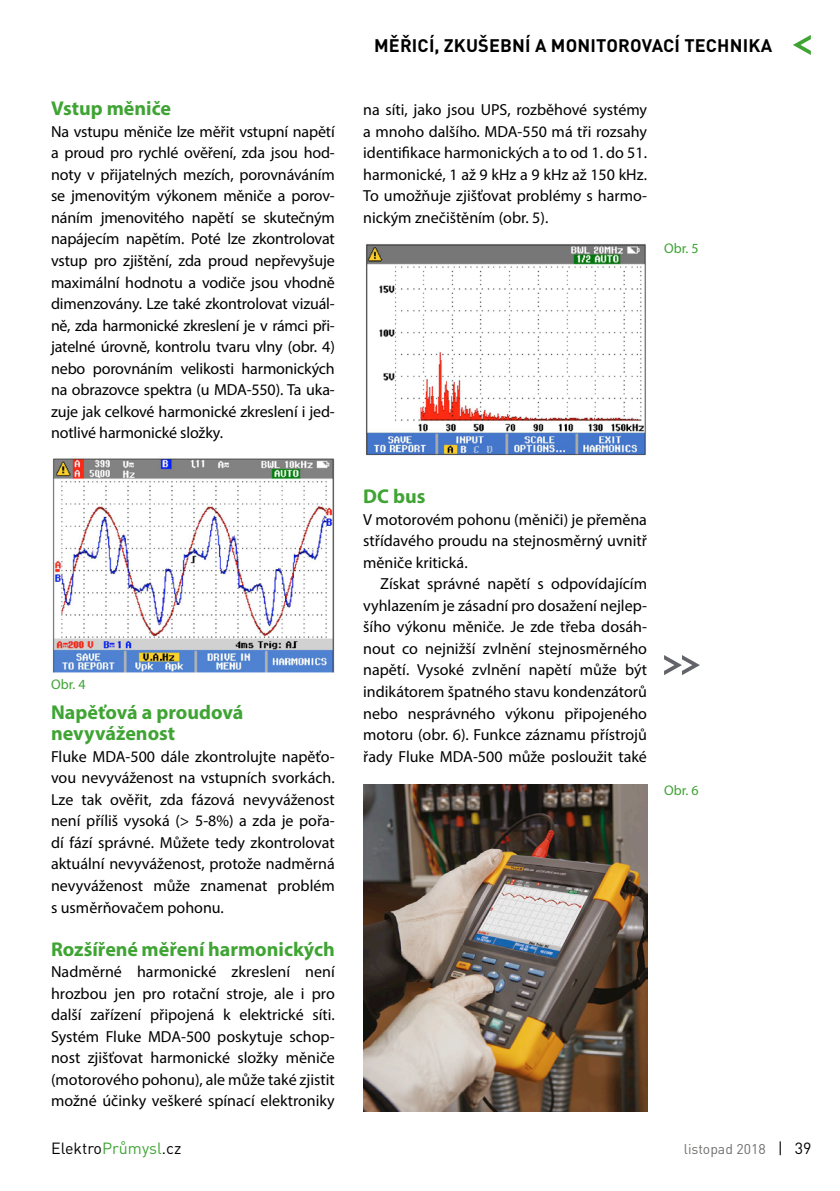
<style>
.page{position:relative;width:840px;height:1191px;background:#fff}
.page>*{position:absolute;margin:0;border:0;box-sizing:border-box;transform-origin:0 0}
.Nadpis{font:700 20px/21.6px "Myriad Pro";color:#3fa434}
.t1{font:700 18px "DIN Pro";letter-spacing:.01em;color:#000}
.Text_-_prni_odstavec{font:16px/21.6px "Myriad Pro";color:#000;text-align:justify}
.Text_-_další_odstave{font:16px/21.6px "Myriad Pro";color:#000;text-align:justify}
.t2{font:16px "DIN Pro";color:#000}
.t3{font:14px "DIN Pro";color:#6f6f6e}
.popisek_levy{font:14px "Myriad Pro";color:#3fa434}
.s1{color:#3fa434}
.s2{font-size:16px;color:#000}
</style>
<div class="page">
<svg style="left:793px;top:35px;width:17px;height:20px"></svg>
<img style="left:365px;top:244px;width:281px;height:213px">
<img style="left:363px;top:784px;width:283px;height:327px">
<img style="left:51px;top:458px;width:283px;height:215px">
<svg style="left:664px;top:655px;width:35px;height:20px"></svg>
<p class="Nadpis" style="left:51px;top:97px;width:121px">Vstup měniče</p>
<p class="Text_-_prni_odstavec" style="left:51px;top:120px;width:285px">Na vstupu měniče lze měřit vstupní napětí a proud pro rychlé ověření, zda jsou hod&shy;noty v přijatelných mezích, porovnáváním se jmenovitým výkonem měniče a porov&shy;náním jmenovitého napětí se skutečným napájecím napětím. Poté lze zkontrolovat vstup pro zjištění, zda proud nepřevyšuje maximální hodnotu a vodiče jsou vhodně dimenzovány. Lze také zkontrolovat vizuál&shy;ně, zda harmonické zkreslení je v rámci při&shy;jatelné úrovně, kontrolu tvaru vlny (obr. 4) nebo porovnáním velikosti harmonických na obrazovce spektra (u MDA-550). Ta uka&shy;zuje jak celkové harmonické zkreslení i jed&shy;notlivé harmonické složky.</p>
<p class="popisek_levy" style="left:51px;top:675px;width:36px">Obr. 4</p>
<p class="Nadpis" style="left:51px;top:700px;width:194px">Napěťová a proudová nevyváženost</p>
<p class="Text_-_prni_odstavec" style="left:51px;top:745px;width:285px">Fluke MDA-500 dále zkontrolujte napěťo&shy;vou nevyváženost na vstupních svorkách.<br>Lze tak ověřit, zda fázová nevyváženost není příliš vysoká (&gt; 5-8%) a zda je pořa&shy;dí fází správné. Můžete tedy zkontrolovat aktuální nevyváženost, protože nadměrná nevyváženost může znamenat problém s usměrňovačem pohonu.</p>
<p class="Nadpis" style="left:51px;top:937px;width:285px">Rozšířené měření harmonických</p>
<p class="Text_-_prni_odstavec" style="left:51px;top:960px;width:285px">Nadměrné harmonické zkreslení není hrozbou jen pro rotační stroje, ale i pro další zařízení připojená k elektrické síti.<br>Systém Fluke MDA-500 poskytuje schop&shy;nost zjišťovat harmonické složky měniče (motorového pohonu), ale může také zjistit možné účinky veškeré spínací elektroniky</p>
<p class="t2" style="left:51px;top:1137px;width:132px">Elektro<span class="s1">Průmysl</span>.cz</p>
<p class="t1" style="left:374px;top:33px;width:399px">MĚŘICÍ, ZKUŠEBNÍ A MONITOROVACÍ TECHNIKA</p>
<p class="Text_-_prni_odstavec" style="left:363px;top:99px;width:285px">na síti, jako jsou UPS, rozběhové systémy a mnoho dalšího. MDA-550 má tři rozsahy identifikace harmonických a to od 1. do 51. harmonické, 1 až 9 kHz a 9 kHz až 150 kHz.<br>To umožňuje zjišťovat problémy s harmo&shy;nickým znečištěním (obr. 5).</p>
<p class="popisek_levy" style="left:663px;top:240px;width:36px">Obr. 5</p>
<p class="Nadpis" style="left:363px;top:485px;width:64px">DC bus</p>
<p class="Text_-_prni_odstavec" style="left:363px;top:508px;width:285px">V motorovém pohonu (měniči) je přeměna střídavého proudu na stejnosměrný uvnitř měniče kritická.</p>
<p class="Text_-_další_odstave" style="left:363px;top:573px;width:285px;text-indent:17px">Získat správné napětí s odpovídajícím vyhlazením je zásadní pro dosažení nejlep&shy;šího výkonu měniče. Je zde třeba dosáh&shy;nout co nejnižší zvlnění stejnosměrného napětí. Vysoké zvlnění napětí může být indikátorem špatného stavu kondenzátorů nebo nesprávného výkonu připojeného motoru (obr. 6). Funkce záznamu přístrojů řady Fluke MDA-500 může posloužit také</p>
<p class="popisek_levy" style="left:663px;top:781px;width:36px">Obr. 6</p>
<p class="t3" style="left:683px;top:1139px;width:129px">listopad 2018 <span class="s2">| 39</span></p>
</div>
